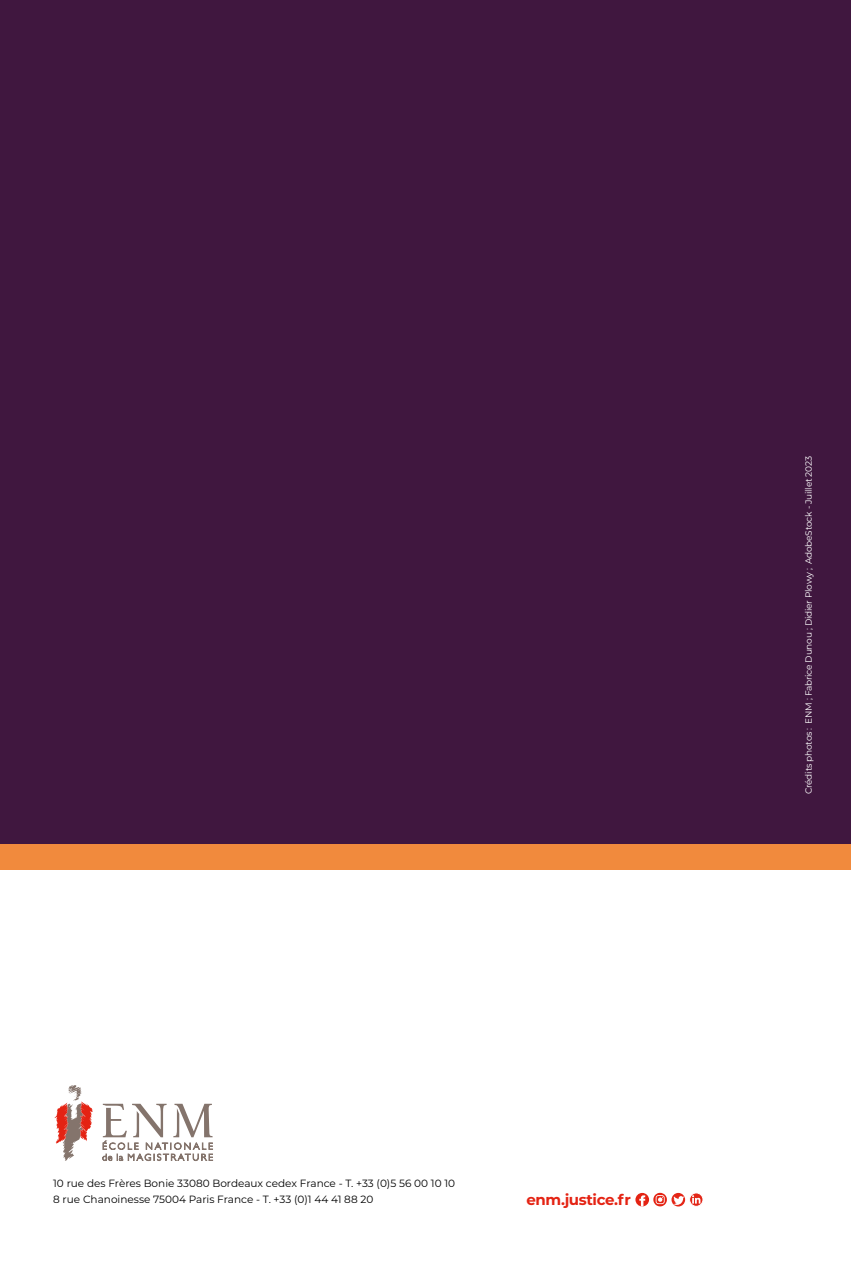
<style>
.page{position:relative;width:851px;height:1263px;background:#fff}
.page>*{position:absolute;margin:0;border:0;box-sizing:border-box;transform-origin:0 0}
.t1{font:700 15px "Montserrat";letter-spacing:-.025em;color:#e42313}
.t2{font:10.5px/16.5px "Montserrat";color:#000}
.t3{font:9px "Montserrat";letter-spacing:-.025em;color:#fff}
</style>
<div class="page">
<div style="left:0;top:0;width:850px;height:844px;background:#40173f"></div>
<div style="left:0;top:844px;width:850px;height:26px;background:#f18a3d"></div>
<svg style="left:102px;top:1104px;width:111px;height:57px"></svg>
<svg style="left:55px;top:1085px;width:38px;height:76px"></svg>
<svg style="left:635px;top:1193px;width:14px;height:13px"></svg>
<svg style="left:639px;top:1195px;width:6px;height:11px"></svg>
<svg style="left:671px;top:1193px;width:14px;height:13px"></svg>
<svg style="left:673px;top:1196px;width:11px;height:9px"></svg>
<svg style="left:689px;top:1193px;width:13px;height:13px"></svg>
<div style="left:689px;top:1193px;width:14px;height:13px;border:1px solid #fff;border-radius:50%"></div>
<svg style="left:692px;top:1195px;width:8px;height:8px"></svg>
<svg style="left:653px;top:1193px;width:13px;height:13px"></svg>
<p class="t2" style="left:53px;top:1174px;width:403px">10 rue des Frères Bonie 33080 Bordeaux cedex France - T. +33 (0)5 56 00 10 10<br>8 rue Chanoinesse 75004 Paris France - T. +33 (0)1 44 41 88 20</p>
<h1 class="t1" style="left:526px;top:1189px;width:106px">enm.justice.fr</h1>
<p class="t3" style="left:802px;top:794px;width:340px;rotate:-90deg">Crédits photos : ENM ; Fabrice Dunou ; Didier Plowy ; AdobeStock - Juillet 2023</p>
</div>
